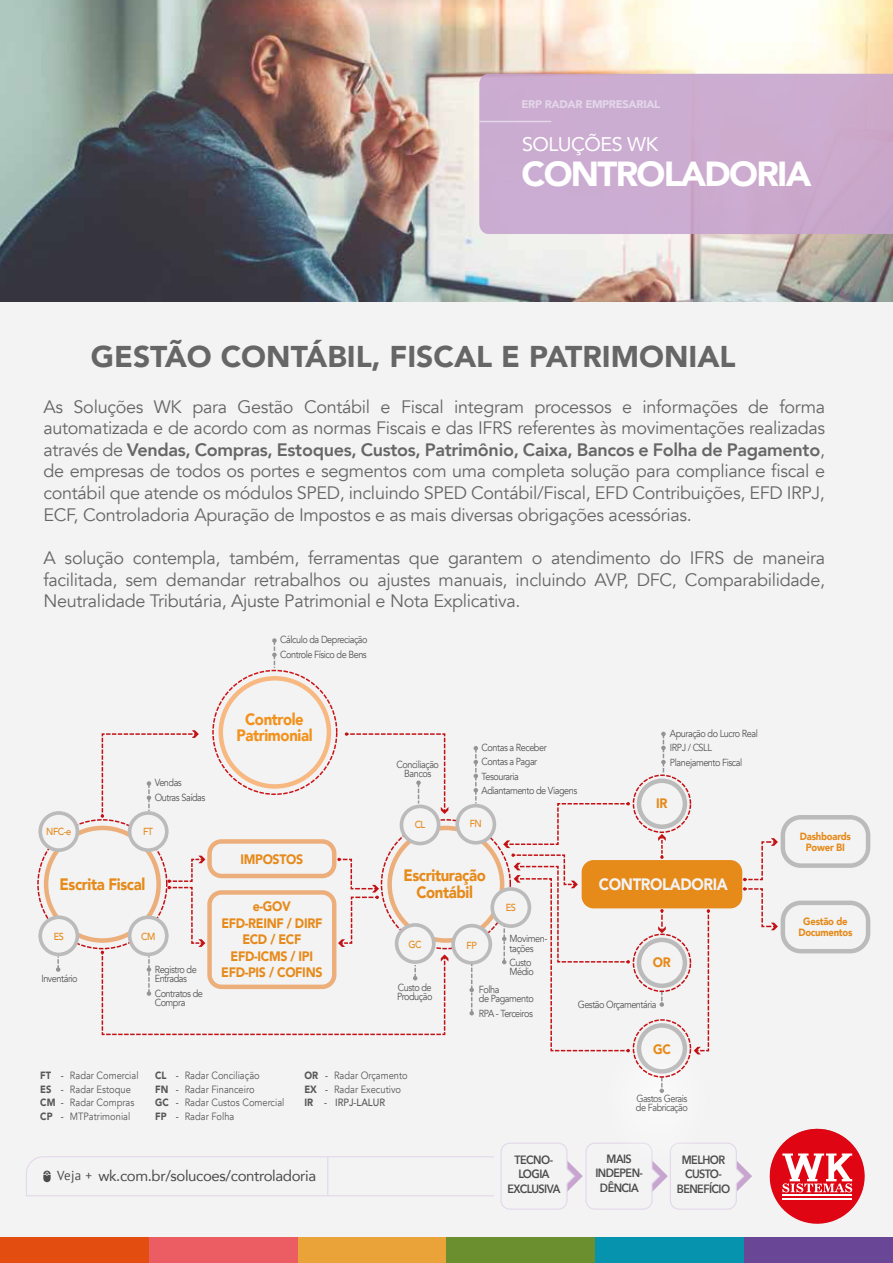
<style>
.page{position:relative;width:893px;height:1263px;background:#fff}
.page>*{position:absolute;margin:0;border:0;box-sizing:border-box;transform-origin:0 0}
.t1{font:900 34.8px "Avenir";letter-spacing:-.05em;color:#fff}
.t2{font:900 30px "Avenir";color:#666}
.t3{font:19.65px "Avenir";letter-spacing:-.025em;color:#fff}
.t4{font:18px/21.6px "Avenir";letter-spacing:-.015em;color:#666;text-align:justify}
.t5{font:900 16.5px/16.5px "Avenir";letter-spacing:-.025em;color:#f2911b;text-align:center;scale:.9 1}
.t6{font:900 16.5px "Avenir";letter-spacing:-.025em;color:#fff;scale:.9 1}
.t7{font:15px "Avenir";letter-spacing:-.025em;color:#4c4c4c}
.t8{font:900 13.65px/16.4px "Avenir";letter-spacing:-.025em;color:#f2911b;text-align:center;scale:.9 1}
.t9{font:600 12px/14.4px "Avenir Next";letter-spacing:-.05em;color:#4c4c4c;text-align:center;scale:.9 1}
.t10{font:900 11.1px "Avenir";letter-spacing:-.025em;color:#e3d7e9}
.t11{font:10.5px/13.5px "Avenir";color:#575756;scale:.89 1}
.t12{font:900 10.5px/10.5px "Avenir";letter-spacing:-.025em;color:#f2911b;text-align:center;scale:.9 1}
.t13{font:500 10.5px/13.5px "Avenir";color:#575756;text-align:justify;scale:.89 1}
.t14{font:900 10.5px/13.5px "Avenir";color:#575756;scale:.89 1}
.t15{font:10.2px/9.6px "Avenir";letter-spacing:-.05em;color:#575756;scale:.89 1}
.t16{font:500 10.2px "Avenir";letter-spacing:-.05em;color:#f2911b;scale:.89 1}
.s1{font-weight:800}
.s2{font-weight:900}
.s3{font-family:"PT Sans";font-size:13.05px}
</style>
<div class="page">
<div style="left:0;top:0;width:892px;height:1241px;background:#f3f3f4"></div>
<svg style="left:769px;top:1128px;width:96px;height:96px"></svg>
<svg style="left:26px;top:1142px;width:726px;height:68px"></svg>
<div style="left:0;top:1237px;width:149px;height:26px;background:#e34d0f"></div>
<div style="left:149px;top:1237px;width:149px;height:26px;background:#eb5d63"></div>
<div style="left:298px;top:1237px;width:148px;height:26px;background:#eaa339"></div>
<div style="left:446px;top:1237px;width:149px;height:26px;background:#6b8f2e"></div>
<div style="left:595px;top:1237px;width:149px;height:26px;background:#0593ad"></div>
<div style="left:744px;top:1237px;width:149px;height:26px;background:#694696"></div>
<img style="left:0;top:0;width:892px;height:301px">
<div style="left:479px;top:74px;width:414px;height:160px;background:#ccacd1"></div>
<hr style="left:479px;top:121px;width:72px;height:1px;background:#e3d7e9">
<div style="left:604px;top:1027px;width:105px;height:142px;background:#f5f5f6;border-radius:50%"></div>
<div style="left:637px;top:778px;width:50px;height:51px;border:4px solid #c5c5c5;border-radius:50%"></div>
<svg style="left:660px;top:992px;width:4px;height:15px"></svg>
<div style="left:44px;top:826px;width:117px;height:117px;border:4px solid #f8b881;border-radius:50%"></div>
<svg style="left:660px;top:1078px;width:4px;height:15px"></svg>
<svg style="left:457px;top:806px;width:37px;height:37px"></svg>
<div style="left:455px;top:804px;width:41px;height:40px;border:4px solid #c5c5c5;border-radius:50%"></div>
<svg style="left:130px;top:813px;width:37px;height:37px"></svg>
<div style="left:128px;top:811px;width:41px;height:41px;border:4px solid #c5c5c5;border-radius:50%"></div>
<svg style="left:40px;top:813px;width:37px;height:37px"></svg>
<div style="left:38px;top:811px;width:41px;height:41px;border:4px solid #c5c5c5;border-radius:50%"></div>
<svg style="left:40px;top:917px;width:37px;height:37px"></svg>
<div style="left:38px;top:915px;width:41px;height:41px;border:4px solid #c5c5c5;border-radius:50%"></div>
<div style="left:400px;top:804px;width:40px;height:41px;border:4px solid #c5c5c5;border-radius:50%"></div>
<svg style="left:453px;top:926px;width:37px;height:37px"></svg>
<div style="left:451px;top:924px;width:41px;height:41px;border:4px solid #c5c5c5;border-radius:50%"></div>
<svg style="left:492px;top:889px;width:37px;height:37px"></svg>
<div style="left:490px;top:887px;width:41px;height:41px;border:4px solid #c5c5c5;border-radius:50%"></div>
<div style="left:582px;top:860px;width:160px;height:48px;background:#e68a19;border-radius:12px"></div>
<div style="left:207px;top:839px;width:129px;height:39px;border:4px solid #f8b881;border-radius:12px"></div>
<div style="left:637px;top:938px;width:50px;height:50px;border:4px solid #c5c5c5;border-radius:50%"></div>
<div style="left:637px;top:1023px;width:50px;height:51px;border:4px solid #c5c5c5;border-radius:50%"></div>
<div style="left:633px;top:1019px;width:58px;height:59px;border:2px dashed #ce1114;border-radius:50%"></div>
<div style="left:633px;top:933px;width:58px;height:59px;border:2px dashed #ce1114;border-radius:50%"></div>
<div style="left:633px;top:774px;width:58px;height:59px;border:2px dashed #ce1114;border-radius:50%"></div>
<div style="left:781px;top:815px;width:89px;height:53px;border:4px solid #c5c5c5;border-radius:18px"></div>
<div style="left:781px;top:900px;width:89px;height:53px;border:4px solid #c5c5c5;border-radius:18px"></div>
<svg style="left:694px;top:909px;width:16px;height:145px"></svg>
<svg style="left:658px;top:834px;width:8px;height:25px"></svg>
<svg style="left:658px;top:909px;width:8px;height:24px"></svg>
<svg style="left:743px;top:887px;width:35px;height:43px"></svg>
<svg style="left:743px;top:838px;width:35px;height:43px"></svg>
<svg style="left:661px;top:732px;width:5px;height:43px"></svg>
<svg style="left:474px;top:746px;width:4px;height:57px"></svg>
<svg style="left:101px;top:730px;width:98px;height:88px"></svg>
<svg style="left:272px;top:638px;width:5px;height:30px"></svg>
<svg style="left:56px;top:956px;width:4px;height:16px"></svg>
<svg style="left:345px;top:732px;width:103px;height:82px"></svg>
<svg style="left:101px;top:856px;width:347px;height:180px"></svg>
<svg style="left:502px;top:802px;width:128px;height:250px"></svg>
<svg style="left:469px;top:964px;width:5px;height:51px"></svg>
<div style="left:219px;top:676px;width:112px;height:113px;border:4px solid #f8b881;border-radius:50%"></div>
<p class="t10" style="left:521px;top:95px;width:140px">ERP RADAR EMPRESARIAL</p>
<p class="t3" style="left:522px;top:128px;width:138px">SOLUÇÕES WK</p>
<h1 class="t1" style="left:522px;top:144px;width:291px">CONTROLADORIA</h1>
<h2 class="t2" style="left:91px;top:331px;width:646px">GESTÃO CONTÁBIL, FISCAL E PATRIMONIAL</h2>
<p class="t4" style="left:44px;top:396px;width:783px">As Soluções WK para Gestão Contábil e Fiscal integram processos e informações de forma automatizada e de acordo com as normas Fiscais e das IFRS referentes às movimentações realizadas através de <span class="s1">Vendas, Compras, Estoques, Custos, Patrimônio, Caixa, Bancos e Folha de Pagamento</span>, de empresas de todos os portes e segmentos com uma completa solução para compliance fiscal e contábil que atende os módulos SPED, incluindo SPED Contábil/Fiscal, EFD Contribuições, EFD IRPJ, ECF, Controladoria Apuração de Impostos e as mais diversas obrigações acessórias.</p>
<p class="t4" style="left:44px;top:547px;width:783px">A solução contempla, também, ferramentas que garantem o atendimento do IFRS de maneira facilitada, sem demandar retrabalhos ou ajustes manuais, incluindo AVP, DFC, Comparabilidade, Neutralidade Tributária, Ajuste Patrimonial e Nota Explicativa.</p>
<p class="t15" style="left:280px;top:633px;width:100px;line-height:14.2px">Cálculo da Depreciação<br>Controle Físico de Bens</p>
<p class="t15" style="left:155px;top:776px;width:58px;line-height:14.2px">Vendas<br>Outras Saídas</p>
<p class="t16" style="left:46px;top:822px;width:30px">NFC-e</p>
<p class="t16" style="left:143px;top:822px;width:13px">FT</p>
<p class="t5" style="left:59px;top:876px;width:97px">Escrita Fiscal</p>
<p class="t16" style="left:54px;top:927px;width:13px">ES</p>
<p class="t16" style="left:141px;top:927px;width:17px">CM</p>
<p class="t15" style="left:41px;top:974px;width:42px">Inventário</p>
<p class="t15" style="left:155px;top:965px;width:49px">Registro de<br>Entradas</p>
<p class="t15" style="left:155px;top:988px;width:56px">Contratos de<br>Compra</p>
<p class="t5" style="left:236px;top:710px;width:86px">Controle<br>Patrimonial</p>
<p class="t8" style="left:240px;top:850px;width:71px">IMPOSTOS</p>
<p class="t8" style="left:221px;top:898px;width:114px">e-GOV<br>EFD-REINF / DIRF<br>ECD / ECF<br>EFD-ICMS / IPI<br>EFD-PIS / COFINS</p>
<p class="t15" style="left:396px;top:760px;width:49px;text-align:center">Conciliação<br>Bancos</p>
<p class="t16" style="left:415px;top:815px;width:14px">CL</p>
<p class="t15" style="left:482px;top:741px;width:109px;line-height:14.2px">Contas a Receber<br>Contas a Pagar<br>Tesouraria<br>Adiantamento de Viagens</p>
<p class="t16" style="left:470px;top:815px;width:15px">FN</p>
<p class="t5" style="left:403px;top:867px;width:93px">Escrituração<br>Contábil</p>
<p class="t16" style="left:409px;top:935px;width:16px">GC</p>
<p class="t16" style="left:467px;top:936px;width:13px">FP</p>
<p class="t16" style="left:506px;top:899px;width:13px">ES</p>
<p class="t15" style="left:509px;top:934px;width:44px">Movimen&shy;tações</p>
<p class="t15" style="left:509px;top:958px;width:29px">Custo<br>Médio</p>
<p class="t15" style="left:670px;top:727px;width:100px;line-height:14.2px">Apuração do Lucro Real<br>IRPJ / CSLL<br>Planejamento Fiscal</p>
<p class="t8" style="left:656px;top:795px;width:14px">IR</p>
<p class="t6" style="left:599px;top:870px;width:145px">CONTROLADORIA</p>
<p class="t8" style="left:653px;top:954px;width:21px">OR</p>
<p class="t15" style="left:397px;top:983px;width:41px">Custo de<br>Produção</p>
<p class="t15" style="left:479px;top:984px;width:63px">Folha<br>de Pagamento</p>
<p class="t15" style="left:479px;top:1008px;width:62px">RPA - Terceiros</p>
<p class="t15" style="left:578px;top:999px;width:90px">Gestão Orçamentária</p>
<p class="t8" style="left:653px;top:1040px;width:21px">GC</p>
<p class="t14" style="left:40px;top:1068px;width:19px">FT<br>ES<br>CM<br>CP</p>
<p class="t11" style="left:70px;top:1069px;width:79px">Radar Comercial<br>Radar Estoque<br>Radar Compras<br>MTPatrimonial</p>
<p class="t13" style="left:61px;top:1068px;width:5px">- - - -</p>
<p class="t14" style="left:155px;top:1068px;width:17px">CL<br>FN<br>GC<br>FP</p>
<p class="t11" style="left:185px;top:1069px;width:114px">Radar Conciliação<br>Radar Financeiro<br>Radar Custos Comercial<br>Radar Folha</p>
<p class="t11" style="left:334px;top:1069px;width:84px">Radar Orçamento<br>Radar Executivo</p>
<p class="t13" style="left:176px;top:1068px;width:5px">- - - -</p>
<p class="t13" style="left:304px;top:1068px;width:92px;text-align:left"><span class="s2">OR<br>EX<br>IR</span> - IRPJ-LALUR</p>
<p class="t13" style="left:325px;top:1068px;width:5px">- -</p>
<p class="t7" style="left:57px;top:1164px;width:261px"><span class="s3">Veja +</span> wk.com.br/solucoes/controladoria</p>
<p class="t15" style="left:636px;top:1093px;width:60px">Gastos Gerais de Fabricação</p>
<p class="t9" style="left:595px;top:1151px;width:54px">MAIS<br>INDEPEN-<br>DÊNCIA</p>
<p class="t9" style="left:507px;top:1152px;width:61px">TECNO-<br>LOGIA<br>EXCLUSIVA</p>
<p class="t9" style="left:677px;top:1152px;width:61px">MELHOR<br>CUSTO-<br>BENEFÍCIO</p>
<p class="t12" style="left:800px;top:831px;width:58px">Dashboards<br>Power BI</p>
<p class="t12" style="left:798px;top:916px;width:62px">Gestão de<br>Documentos</p>
</div>
